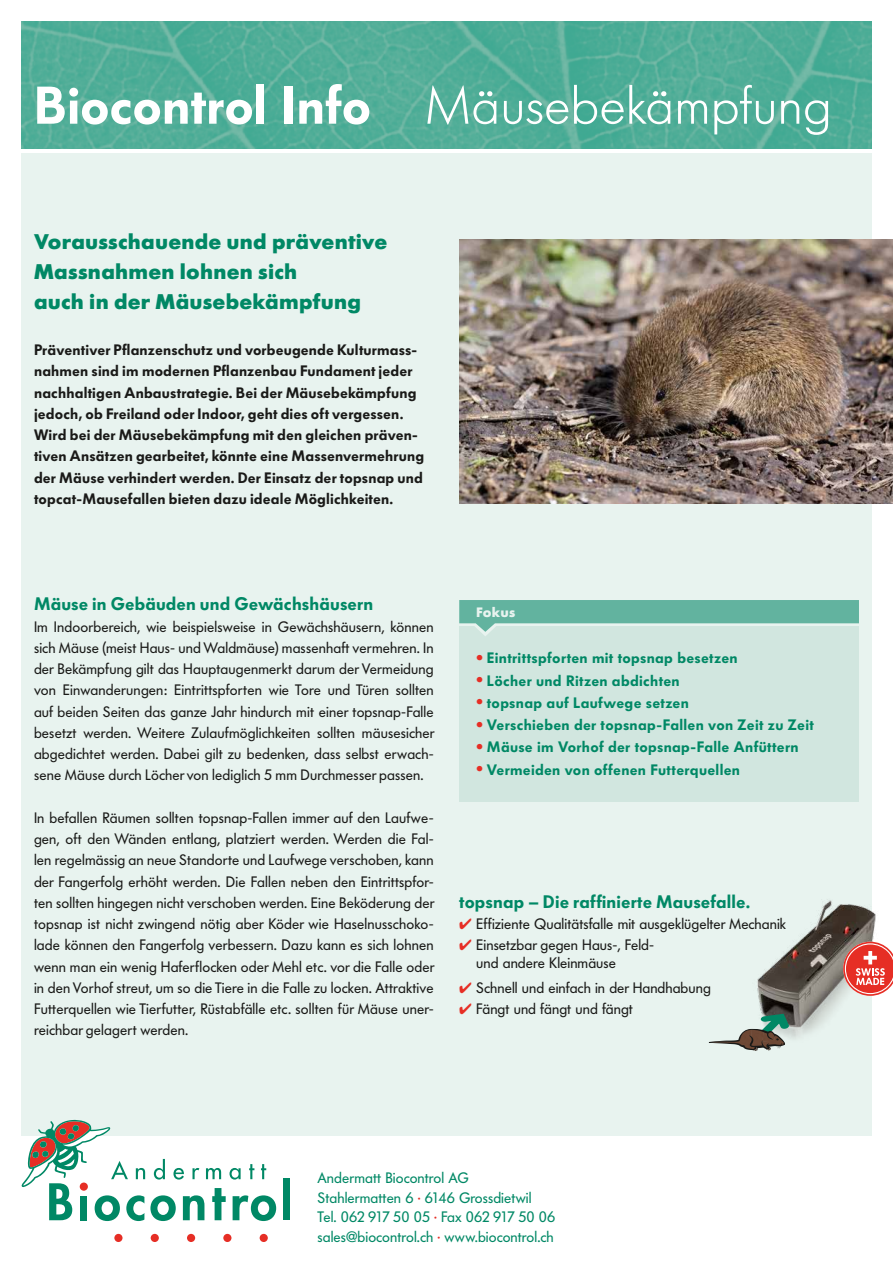
<style>
.page{position:relative;width:893px;height:1263px;background:#fff}
.page>*{position:absolute;margin:0;border:0;box-sizing:border-box;transform-origin:0 0}
.Haupttitel{font:300 52.5px "Futura Serie BQ";letter-spacing:-.015em;color:#fff}
.titel_gross{font:700 21px/30px "Futura Serie BQ";letter-spacing:.01em;color:#008865}
.titel_mittel{font:600 18px "Futura Serie BQ";letter-spacing:.01em;color:#008865}
.text{font:15px/21.3px "Futura Serie BQ";letter-spacing:.005em;color:#1a1a18;text-align:justify}
.titel_klein{font:600 15px/21.3px "Futura Serie BQ";letter-spacing:.015em;color:#1a1a18}
.t1{font:600 15px "Futura Serie BQ";letter-spacing:.025em;color:#008865}
.t2{font:15px "Futura Serie BQ";letter-spacing:.005em;color:#008865}
.Infobox-h1{font:700 13.5px "Futura Serie BQ";letter-spacing:.015em;color:#e8f3ef}
.s1{font-weight:600}
.s2{font-weight:400;font-size:21px;color:#e62e25}
.s3{color:#e62e25}
</style>
<div class="page">
<img style="left:21px;top:21px;width:851px;height:128px">
<div style="left:21px;top:153px;width:851px;height:982px;background:#e8f3ef"></div>
<div style="left:283px;top:1179px;width:7px;height:41px;background:#008865"></div>
<svg style="left:21px;top:1119px;width:255px;height:102px"></svg>
<div style="left:114px;top:1234px;width:9px;height:8px;background:#e62e25;border-radius:50%"></div>
<div style="left:151px;top:1234px;width:8px;height:8px;background:#e62e25;border-radius:50%"></div>
<div style="left:187px;top:1234px;width:8px;height:8px;background:#e62e25;border-radius:50%"></div>
<div style="left:223px;top:1234px;width:8px;height:8px;background:#e62e25;border-radius:50%"></div>
<div style="left:260px;top:1234px;width:8px;height:8px;background:#e62e25;border-radius:50%"></div>
<img style="left:708px;top:899px;width:168px;height:144px">
<svg style="left:709px;top:1009px;width:88px;height:42px"></svg>
<svg style="left:843px;top:942px;width:50px;height:54px;background:#e56f68"></svg>
<img style="left:459px;top:240px;width:434px;height:264px">
<div style="left:459px;top:626px;width:400px;height:175px;background:#d1e6df"></div>
<svg style="left:459px;top:600px;width:400px;height:36px"></svg>
<p class="Haupttitel" style="left:34px;top:75px;width:800px"><span class="s1">Biocontrol Info</span> Mäusebekämpfung</p>
<p class="titel_gross" style="left:34px;top:226px;width:354px">Vorausschauende und präventive<br>Massnahmen lohnen sich<br>auch in der Mäusebekämpfung</p>
<p class="titel_klein" style="left:34px;top:339px;width:392px">Präventiver Pflanzenschutz und vorbeugende Kulturmass&shy;nahmen sind im modernen Pflanzenbau Fundament jeder nachhaltigen Anbaustrategie. Bei der Mäusebekämpfung jedoch, ob Freiland oder Indoor, geht dies oft vergessen.<br>Wird bei der Mäusebekämpfung mit den gleichen präven&shy;tiven Ansätzen gearbeitet, könnte eine Massenvermehrung der Mäuse verhindert werden. Der Einsatz der topsnap und topcat-Mausefallen bieten dazu ideale Möglichkeiten.</p>
<p class="titel_mittel" style="left:34px;top:593px;width:341px">Mäuse in Gebäuden und Gewächshäusern</p>
<p class="text" style="left:34px;top:616px;width:402px">Im Indoorbereich, wie beispielsweise in Gewächshäusern, können sich Mäuse (meist Haus- und Waldmäuse) massenhaft vermehren. In der Bekämpfung gilt das Hauptaugenmerkt darum der Vermeidung von Einwanderungen: Eintrittspforten wie Tore und Türen sollten auf beiden Seiten das ganze Jahr hindurch mit einer topsnap-Falle besetzt werden. Weitere Zulaufmöglichkeiten sollten mäusesicher abgedichtet werden. Dabei gilt zu bedenken, dass selbst erwach&shy;sene Mäuse durch Löcher von lediglich 5 mm Durchmesser passen.</p>
<p class="text" style="left:34px;top:807px;width:402px">In befallen Räumen sollten topsnap-Fallen immer auf den Laufwe&shy;gen, oft den Wänden entlang, platziert werden. Werden die Fal&shy;len regelmässig an neue Standorte und Laufwege verschoben, kann der Fangerfolg erhöht werden. Die Fallen neben den Eintrittspfor&shy;ten sollten hingegen nicht verschoben werden. Eine Beköderung der topsnap ist nicht zwingend nötig aber Köder wie Haselnusschoko&shy;lade können den Fangerfolg verbessern. Dazu kann es sich lohnen wenn man ein wenig Haferflocken oder Mehl etc. vor die Falle oder in den Vorhof streut, um so die Tiere in die Falle zu locken. Attraktive Futterquellen wie Tierfutter, Rüstabfälle etc. sollten für Mäuse uner&shy;reichbar gelagert werden.</p>
<p class="Infobox-h1" style="left:476px;top:604px;width:41px">Fokus</p>
<p class="t1" style="left:476px;top:649px;width:263px"><span class="s2">•</span> Eintrittspforten mit topsnap besetzen</p>
<p class="t1" style="left:476px;top:672px;width:205px"><span class="s2">•</span> Löcher und Ritzen abdichten</p>
<p class="t1" style="left:476px;top:694px;width:214px"><span class="s2">•</span> topsnap auf Laufwege setzen</p>
<p class="t1" style="left:476px;top:716px;width:339px"><span class="s2">•</span> Verschieben der topsnap-Fallen von Zeit zu Zeit</p>
<p class="t1" style="left:476px;top:738px;width:324px"><span class="s2">•</span> Mäuse im Vorhof der topsnap-Falle Anfüttern</p>
<p class="t1" style="left:476px;top:761px;width:265px"><span class="s2">•</span> Vermeiden von offenen Futterquellen</p>
<p class="titel_mittel" style="left:459px;top:891px;width:292px">topsnap – Die raffinierte Mausefalle.</p>
<p class="text" style="left:459px;top:913px;width:328px"><span class="s3">✔</span> Effiziente Qualitätsfalle mit ausgeklügelter Mechanik</p>
<p class="text" style="left:476px;top:936px;width:179px;line-height:18px;text-indent:-17px"><span class="s3">✔</span> Einsetzbar gegen Haus-, Feld&shy;und andere Kleinmäuse</p>
<p class="text" style="left:459px;top:977px;width:253px"><span class="s3">✔</span> Schnell und einfach in der Handhabung</p>
<p class="text" style="left:459px;top:998px;width:175px"><span class="s3">✔</span> Fängt und fängt und fängt</p>
<p class="t2" style="left:317px;top:1169px;width:153px">Andermatt Biocontrol AG</p>
<p class="t2" style="left:317px;top:1189px;width:216px">Stahlermatten 6 <span class="s3">·</span> 6146 Grossdietwil</p>
<p class="t2" style="left:317px;top:1208px;width:239px">Tel. 062 917 50 05 <span class="s3">·</span> Fax 062 917 50 06</p>
<p class="t2" style="left:317px;top:1228px;width:238px">sales@biocontrol.ch <span class="s3">·</span> www.biocontrol.ch</p>
</div>
